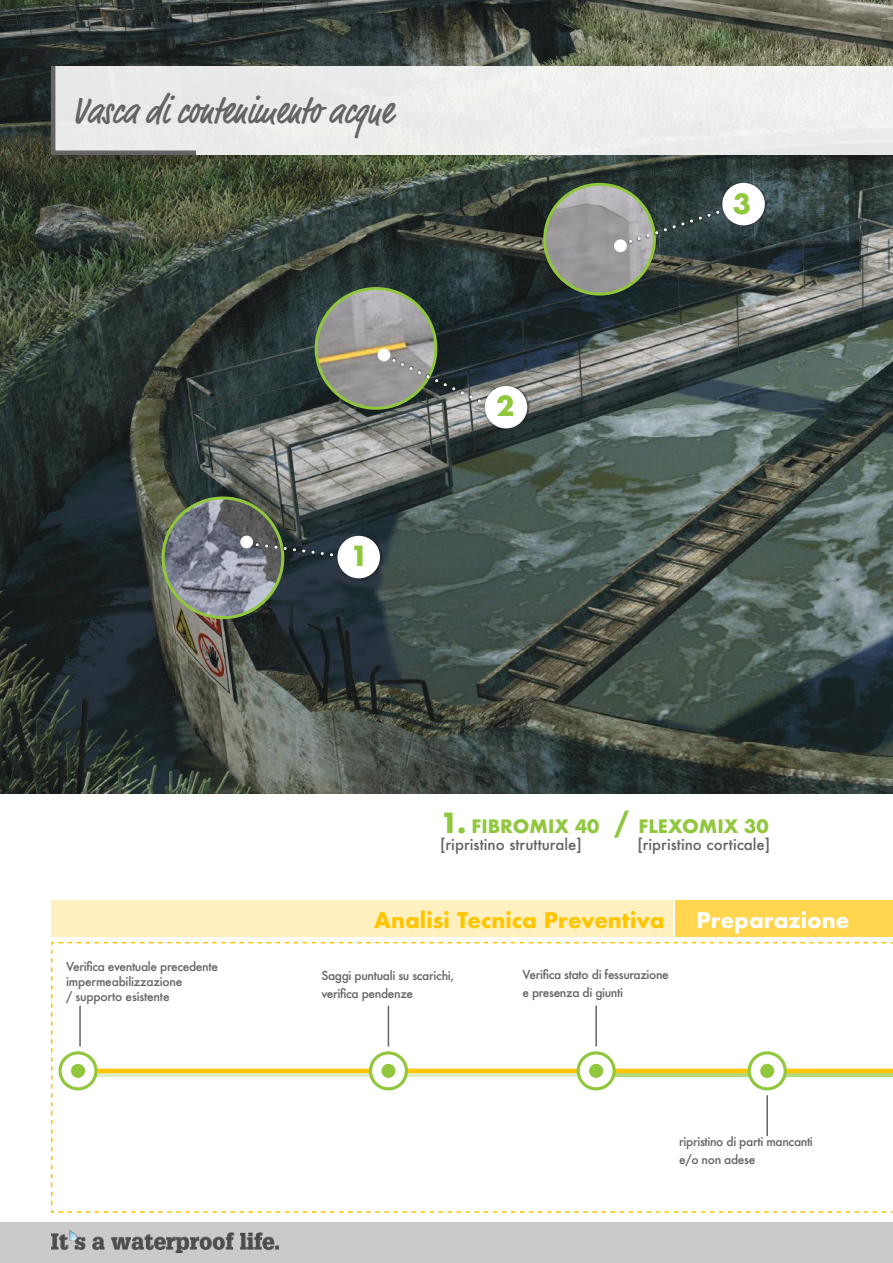
<style>
.page{position:relative;width:893px;height:1263px;background:#fff}
.page>*{position:absolute;margin:0;border:0;box-sizing:border-box;transform-origin:0 0}
.t1{font:500 condensed 39px "Market";color:#656365}
.t2{font:700 27px "Futura";color:#90c73d}
.t3{font:700 21px "Futura";color:#ffc500}
.t4{font:700 21px "Futura";color:#fff}
.t5{font:700 18px "Futura";color:#90c73d}
.t6{font:500 15px "Futura";color:#656365}
.t7{font:500 12px/18px "Futura";letter-spacing:-.03em;color:#656365}
.s1{font-size:27px}
</style>
<div class="page">
<div style="left:0;top:1222px;width:893px;height:41px;background:#cbcacb"></div>
<img style="left:51px;top:1230px;width:228px;height:22px">
<svg style="left:51px;top:941px;width:842px;height:272px"></svg>
<svg style="left:97px;top:1073px;width:481px;height:4px;background:#dfecbf"></svg>
<svg style="left:615px;top:1073px;width:278px;height:4px"></svg>
<hr style="left:81px;top:1069px;width:812px;height:4px;background:#ffc500">
<img style="left:0;top:0;width:893px;height:793px">
<div style="left:51px;top:66px;width:842px;height:89px;background:#edeeec"></div>
<svg style="left:49px;top:61px;width:152px;height:96px"></svg>
<hr style="left:79px;top:1006px;width:2px;height:40px;background:#656365">
<hr style="left:388px;top:1006px;width:1px;height:40px;background:#656365">
<hr style="left:595px;top:1006px;width:2px;height:40px;background:#656365">
<hr style="left:766px;top:1095px;width:2px;height:41px;background:#656365">
<svg style="left:58px;top:1051px;width:40px;height:39px"></svg>
<div style="left:62px;top:1054px;width:32px;height:33px;background:#fff;border-radius:50%"></div>
<div style="left:71px;top:1064px;width:14px;height:14px;background:#90c73d;border-radius:50%"></div>
<div style="left:675px;top:900px;width:218px;height:37px;background:#ffd64d"></div>
<div style="left:51px;top:900px;width:621px;height:37px;background:#fff0c0"></div>
<img style="left:545px;top:184px;width:109px;height:110px;border-radius:55px">
<div style="left:543px;top:183px;width:113px;height:113px;border:3px solid #90c73d;border-radius:50%"></div>
<svg style="left:158px;top:489px;width:192px;height:138px;background:#5b6362"></svg>
<div style="left:336px;top:534px;width:47px;height:46px;background:#241f1f;opacity:.75"></div>
<div style="left:337px;top:536px;width:43px;height:42px;background:#fff;border-radius:50%"></div>
<div style="left:240px;top:536px;width:13px;height:12px;background:#fff;border-radius:50%"></div>
<svg style="left:619px;top:204px;width:118px;height:43px"></svg>
<svg style="left:622px;top:205px;width:112px;height:41px;background:#56625f"></svg>
<div style="left:721px;top:181px;width:47px;height:46px;background:#241f1f;opacity:.75"></div>
<div style="left:722px;top:183px;width:43px;height:42px;background:#fff;border-radius:50%"></div>
<div style="left:614px;top:239px;width:13px;height:13px;background:#fff;border-radius:50%"></div>
<svg style="left:310px;top:283px;width:186px;height:131px;background:#676e67"></svg>
<div style="left:484px;top:384px;width:46px;height:46px;background:#241f1f;opacity:.75"></div>
<div style="left:485px;top:386px;width:42px;height:42px;background:#fff;border-radius:50%"></div>
<div style="left:378px;top:348px;width:12px;height:13px;background:#fff;border-radius:50%"></div>
<svg style="left:369px;top:1051px;width:39px;height:39px"></svg>
<div style="left:372px;top:1054px;width:33px;height:33px;background:#fff;border-radius:50%"></div>
<div style="left:381px;top:1064px;width:14px;height:14px;background:#90c73d;border-radius:50%"></div>
<svg style="left:577px;top:1051px;width:39px;height:39px"></svg>
<div style="left:580px;top:1054px;width:33px;height:33px;background:#fff;border-radius:50%"></div>
<div style="left:589px;top:1064px;width:14px;height:14px;background:#90c73d;border-radius:50%"></div>
<svg style="left:748px;top:1051px;width:39px;height:39px"></svg>
<div style="left:751px;top:1054px;width:33px;height:33px;background:#fff;border-radius:50%"></div>
<div style="left:760px;top:1064px;width:14px;height:14px;background:#90c73d;border-radius:50%"></div>
<h1 class="t1" style="left:72px;top:87px;width:322px">Vasca di contenimento acque</h1>
<h2 class="t2" style="left:350px;top:536px;width:20px">1</h2>
<h2 class="t2" style="left:496px;top:386px;width:20px">2</h2>
<h2 class="t2" style="left:733px;top:185px;width:20px">3</h2>
<h3 class="t5" style="left:440px;top:813px;width:161px"><span class="s1">1.</span> FIBROMIX 40</h3>
<p class="t6" style="left:440px;top:834px;width:143px">[ripristino strutturale]</p>
<h3 class="t5" style="left:614px;top:813px;width:156px"><span class="s1">/</span> FLEXOMIX 30</h3>
<p class="t6" style="left:637px;top:834px;width:134px">[ripristino corticale]</p>
<p class="t7" style="left:66px;top:958px;width:153px;line-height:15px">Verifica eventuale precedente impermeabilizzazione<br>/ supporto esistente</p>
<h3 class="t3" style="left:374px;top:905px;width:292px">Analisi Tecnica Preventiva</h3>
<h3 class="t4" style="left:697px;top:905px;width:154px">Preparazione</h3>
<p class="t7" style="left:321px;top:966px;width:134px">Saggi puntuali su scarichi, verifica pendenze</p>
<p class="t7" style="left:522px;top:965px;width:148px">Verifica stato di fessurazione e presenza di giunti</p>
<p class="t7" style="left:679px;top:1132px;width:135px">ripristino di parti mancanti e/o non adese</p>
</div>
